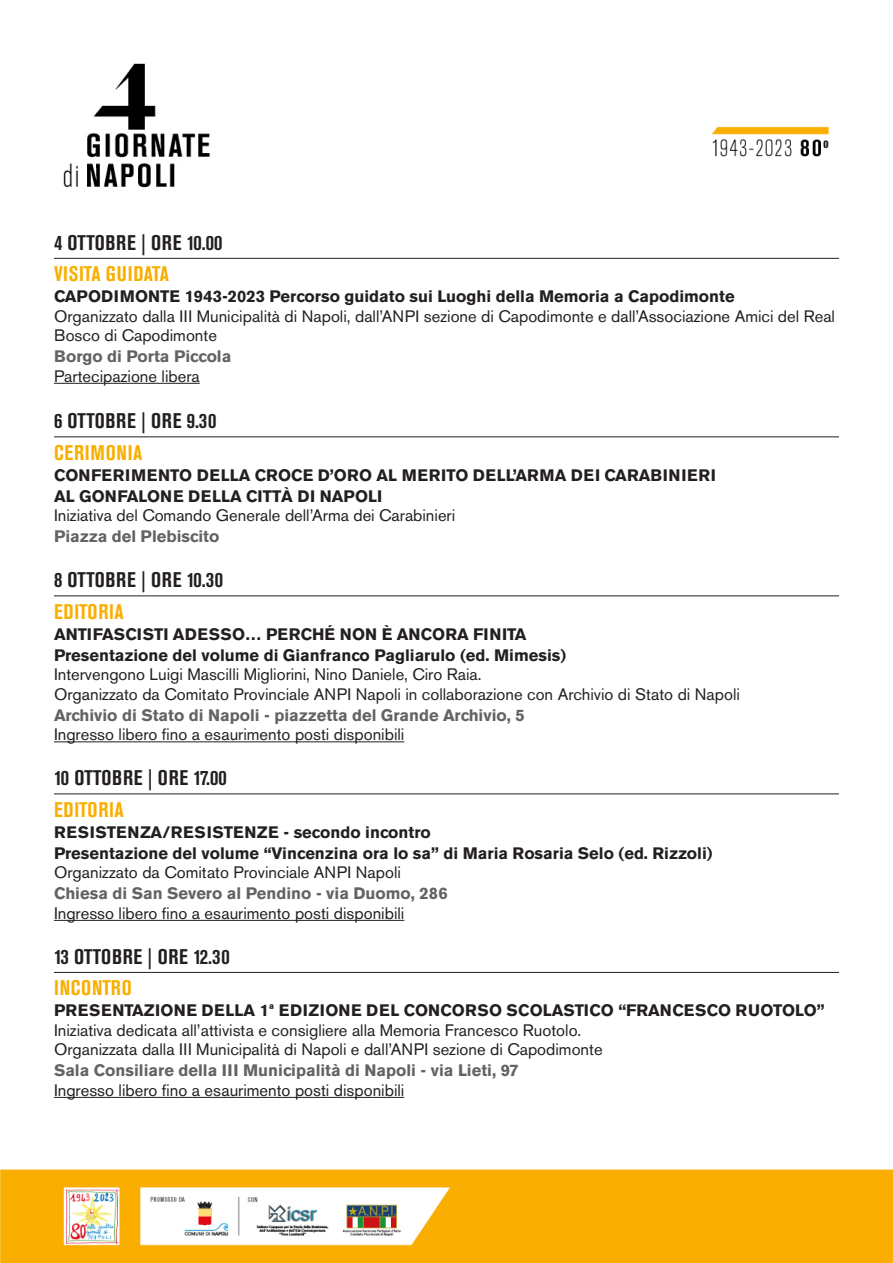
<style>
.page{position:relative;width:893px;height:1263px;background:#fff}
.page>*{position:absolute;margin:0;border:0;box-sizing:border-box;transform-origin:0 0}
.DATA{font:700 condensed 21px "Akzidenz Grotesk BE";letter-spacing:.03em;color:#231f20}
.TIPO{font:700 condensed 21px "Akzidenz Grotesk BE";letter-spacing:.035em;color:#f9af00}
.TESTO{font:16.5px/19.5px "Akzidenz Grotesk BE";color:#231f20}
.ATTIVITà{font:700 16.5px "Akzidenz Grotesk BE";color:#231f20}
.LUOGO{font:700 16.5px "Akzidenz Grotesk BE";color:#636366}
.ATTIVITà-2{font:700 16.5px "Akzidenz Grotesk BE";letter-spacing:.02em;color:#231f20}
</style>
<div class="page">
<img style="left:0;top:63px;width:892px;height:1200px">
<hr style="left:54px;top:258px;width:785px;height:1px;background:#231f20">
<hr style="left:54px;top:383px;width:146px;height:1px;background:#231f20">
<hr style="left:54px;top:437px;width:785px;height:1px;background:#231f20">
<hr style="left:54px;top:596px;width:785px;height:1px;background:#231f20">
<hr style="left:54px;top:741px;width:350px;height:1px;background:#231f20">
<hr style="left:54px;top:794px;width:785px;height:1px;background:#231f20">
<hr style="left:54px;top:920px;width:350px;height:1px;background:#231f20">
<hr style="left:54px;top:972px;width:785px;height:1px;background:#231f20">
<hr style="left:54px;top:1097px;width:350px;height:1px;background:#231f20">
<p class="DATA" style="left:54px;top:230px;width:170px">4 OTTOBRE | ORE 10.00</p>
<p class="TIPO" style="left:54px;top:262px;width:116px">VISITA GUIDATA</p>
<p class="ATTIVITà" style="left:54px;top:287px;width:682px">CAPODIMONTE 1943-2023 Percorso guidato sui Luoghi della Memoria a Capodimonte</p>
<p class="TESTO" style="left:54px;top:306px;width:782px">Organizzato dalla III Municipalità di Napoli, dall’ANPI sezione di Capodimonte e dall’Associazione Amici del Real<br>Bosco di Capodimonte</p>
<p class="LUOGO" style="left:54px;top:347px;width:179px">Borgo di Porta Piccola</p>
<p class="TESTO" style="left:54px;top:366px;width:147px">Partecipazione libera</p>
<p class="DATA" style="left:54px;top:409px;width:164px">6 OTTOBRE | ORE 9.30</p>
<p class="TIPO" style="left:54px;top:440px;width:90px">CERIMONIA</p>
<p class="ATTIVITà-2" style="left:54px;top:465px;width:664px">CONFERIMENTO DELLA CROCE D’ORO AL MERITO DELL’ARMA DEI CARABINIERI</p>
<p class="ATTIVITà" style="left:54px;top:486px;width:330px">AL GONFALONE DELLA CITTÀ DI NAPOLI</p>
<p class="TESTO" style="left:54px;top:506px;width:403px">Iniziativa del Comando Generale dell’Arma dei Carabinieri</p>
<p class="LUOGO" style="left:54px;top:527px;width:167px">Piazza del Plebiscito</p>
<p class="DATA" style="left:54px;top:568px;width:171px">8 OTTOBRE | ORE 10.30</p>
<p class="TIPO" style="left:54px;top:599px;width:71px">EDITORIA</p>
<p class="ATTIVITà" style="left:54px;top:624px;width:474px">ANTIFASCISTI ADESSO… PERCHÉ NON È ANCORA FINITA</p>
<p class="ATTIVITà" style="left:54px;top:645px;width:514px">Presentazione del volume di Gianfranco Pagliarulo (ed. Mimesis)</p>
<p class="TESTO" style="left:54px;top:665px;width:429px">Intervengono Luigi Mascilli Migliorini, Nino Daniele, Ciro Raia.</p>
<p class="TESTO" style="left:54px;top:684px;width:687px">Organizzato da Comitato Provinciale ANPI Napoli in collaborazione con Archivio di Stato di Napoli</p>
<p class="LUOGO" style="left:54px;top:705px;width:472px">Archivio di Stato di Napoli - piazzetta del Grande Archivio, 5</p>
<p class="TESTO" style="left:54px;top:725px;width:352px">Ingresso libero fino a esaurimento posti disponibili</p>
<p class="DATA" style="left:54px;top:766px;width:174px">10 OTTOBRE | ORE 17.00</p>
<p class="TIPO" style="left:54px;top:797px;width:71px">EDITORIA</p>
<p class="ATTIVITà" style="left:54px;top:822px;width:378px">RESISTENZA/RESISTENZE - secondo incontro</p>
<p class="ATTIVITà" style="left:54px;top:843px;width:660px">Presentazione del volume “Vincenzina ora lo sa” di Maria Rosaria Selo (ed. Rizzoli)</p>
<p class="TESTO" style="left:54px;top:863px;width:348px">Organizzato da Comitato Provinciale ANPI Napoli</p>
<p class="LUOGO" style="left:54px;top:884px;width:395px">Chiesa di San Severo al Pendino - via Duomo, 286</p>
<p class="TESTO" style="left:54px;top:903px;width:352px">Ingresso libero fino a esaurimento posti disponibili</p>
<p class="DATA" style="left:54px;top:944px;width:177px">13 OTTOBRE | ORE 12.30</p>
<p class="TIPO" style="left:54px;top:976px;width:79px">INCONTRO</p>
<p class="ATTIVITà" style="left:54px;top:1001px;width:772px">PRESENTAZIONE DELLA 1ª EDIZIONE DEL CONCORSO SCOLASTICO “FRANCESCO RUOTOLO”</p>
<p class="TESTO" style="left:54px;top:1020px;width:529px">Iniziativa dedicata all’attivista e consigliere alla Memoria Francesco Ruotolo.</p>
<p class="TESTO" style="left:54px;top:1040px;width:550px">Organizzata dalla III Municipalità di Napoli e dall’ANPI sezione di Capodimonte</p>
<p class="LUOGO" style="left:54px;top:1061px;width:466px">Sala Consiliare della III Municipalità di Napoli - via Lieti, 97</p>
<p class="TESTO" style="left:54px;top:1080px;width:352px">Ingresso libero fino a esaurimento posti disponibili</p>
</div>
